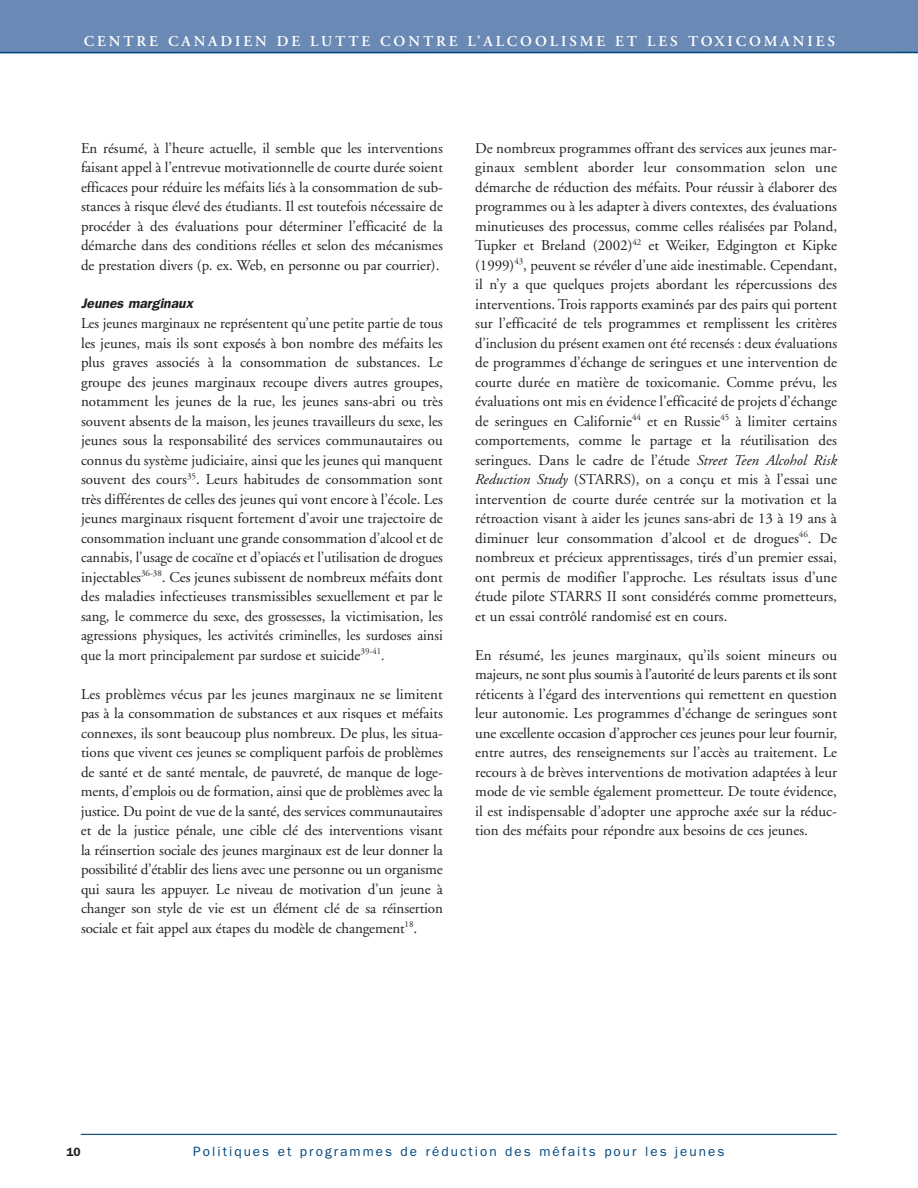
<style>
.page{position:relative;width:918px;height:1188px;background:#fff}
.page>*{position:absolute;margin:0;border:0;box-sizing:border-box;transform-origin:0 0}
.t1{font:15px/19.5px "Adobe Garamond";color:#231f20;text-align:justify}
.t2{font:15px/19.5px "Adobe Garamond";color:#231f20;text-align:justify;scale:.96 1}
.t3{font:600 15px "Adobe Garamond";letter-spacing:.195em;color:#fff}
.t4{font:italic 600 13.8px "Franklin Gothic";color:#231f20}
.t5{font:13.5px "Franklin Gothic";letter-spacing:.15em;color:#00467e}
.t6{font:600 12px "Franklin Gothic";color:#231f20}
.s1{font-style:italic}
</style>
<div class="page">
<div style="left:0;top:0;width:918px;height:53px;background:#6a89b4"></div>
<hr style="left:81px;top:1134px;width:756px;height:1px;background:#00467e">
<hr style="left:0;top:52px;width:918px;height:1px;background:#00467e">
<p class="t3" style="left:84px;top:35px;width:753px">CENTRE CANADIEN DE LUTTE CONTRE L’ALCOOLISME ET LES TOXICOMANIES</p>
<p class="t1" style="left:81px;top:139px;width:363px">En résumé, à l’heure actuelle, il semble que les interventions faisant appel à l’entrevue motivationnelle de courte durée soient efficaces pour réduire les méfaits liés à la consommation de sub&shy;stances à risque élevé des étudiants. Il est toutefois nécessaire de procéder à des évaluations pour déterminer l’efficacité de la démarche dans des conditions réelles et selon des mécanismes de prestation divers (p. ex. Web, en personne ou par courrier).</p>
<p class="t4" style="left:81px;top:295px;width:114px">Jeunes marginaux</p>
<p class="t2" style="left:81px;top:315px;width:379px">Les jeunes marginaux ne représentent qu’une petite partie de tous les jeunes, mais ils sont exposés à bon nombre des méfaits les plus graves associés à la consommation de substances. Le groupe des jeunes marginaux recoupe divers autres groupes, notamment les jeunes de la rue, les jeunes sans-abri ou très souvent absents de la maison, les jeunes travailleurs du sexe, les jeunes sous la responsabilité des services communautaires ou connus du système judiciaire, ainsi que les jeunes qui manquent souvent des cours<sup>35</sup>. Leurs habitudes de consommation sont très différentes de celles des jeunes qui vont encore à l’école. Les jeunes marginaux risquent fortement d’avoir une trajectoire de consommation incluant une grande consommation d’alcool et de cannabis, l’usage de cocaïne et d’opiacés et l’utilisation de drogues injectables<sup>36-38</sup>. Ces jeunes subissent de nombreux méfaits dont des maladies infectieuses transmissibles sexuellement et par le sang, le commerce du sexe, des grossesses, la victimisation, les agressions physiques, les activités criminelles, les surdoses ainsi que la mort principalement par surdose et suicide<sup>39-41</sup>.</p>
<p class="t1" style="left:81px;top:685px;width:363px">Les problèmes vécus par les jeunes marginaux ne se limitent pas à la consommation de substances et aux risques et méfaits connexes, ils sont beaucoup plus nombreux. De plus, les situa&shy;tions que vivent ces jeunes se compliquent parfois de problèmes de santé et de santé mentale, de pauvreté, de manque de loge&shy;ments, d’emplois ou de formation, ainsi que de problèmes avec la justice. Du point de vue de la santé, des services communautaires et de la justice pénale, une cible clé des interventions visant la réinsertion sociale des jeunes marginaux est de leur donner la possibilité d’établir des liens avec une personne ou un organisme qui saura les appuyer. Le niveau de motivation d’un jeune à changer son style de vie est un élément clé de sa réinsertion sociale et fait appel aux étapes du modèle de changement<sup>18</sup>.</p>
<p class="t1" style="left:475px;top:139px;width:363px">De nombreux programmes offrant des services aux jeunes mar&shy;ginaux semblent aborder leur consommation selon une démarche de réduction des méfaits. Pour réussir à élaborer des programmes ou à les adapter à divers contextes, des évaluations minutieuses des processus, comme celles réalisées par Poland, Tupker et Breland (2002)<sup>42</sup> et Weiker, Edgington et Kipke (1999)<sup>43</sup>, peuvent se révéler d’une aide inestimable. Cependant, il n’y a que quelques projets abordant les répercussions des interventions. Trois rapports examinés par des pairs qui portent sur l’efficacité de tels programmes et remplissent les critères d’inclusion du présent examen ont été recensés : deux évaluations de programmes d’échange de seringues et une intervention de courte durée en matière de toxicomanie. Comme prévu, les évaluations ont mis en évidence l’efficacité de projets d’échange de seringues en Californie<sup>44</sup> et en Russie<sup>45</sup> à limiter certains comportements, comme le partage et la réutilisation des seringues. Dans le cadre de l’étude <span class="s1">Street Teen Alcohol Risk Reduction Study</span> (STARRS), on a conçu et mis à l’essai une intervention de courte durée centrée sur la motivation et la rétroaction visant à aider les jeunes sans-abri de 13 à 19 ans à diminuer leur consommation d’alcool et de drogues<sup>46</sup>. De nombreux et précieux apprentissages, tirés d’un premier essai, ont permis de modifier l’approche. Les résultats issus d’une étude pilote STARRS II sont considérés comme prometteurs, et un essai contrôlé randomisé est en cours.</p>
<p class="t1" style="left:475px;top:647px;width:363px">En résumé, les jeunes marginaux, qu’ils soient mineurs ou majeurs, ne sont plus soumis à l’autorité de leurs parents et ils sont réticents à l’égard des interventions qui remettent en question leur autonomie. Les programmes d’échange de seringues sont une excellente occasion d’approcher ces jeunes pour leur fournir, entre autres, des renseignements sur l’accès au traitement. Le recours à de brèves interventions de motivation adaptées à leur mode de vie semble également prometteur. De toute évidence, il est indispensable d’adopter une approche axée sur la réduc&shy;tion des méfaits pour répondre aux besoins de ces jeunes.</p>
<p class="t6" style="left:66px;top:1145px;width:16px">10</p>
<p class="t5" style="left:193px;top:1144px;width:533px">Politiques et programmes de réduction des méfaits pour les jeunes</p>
</div>
